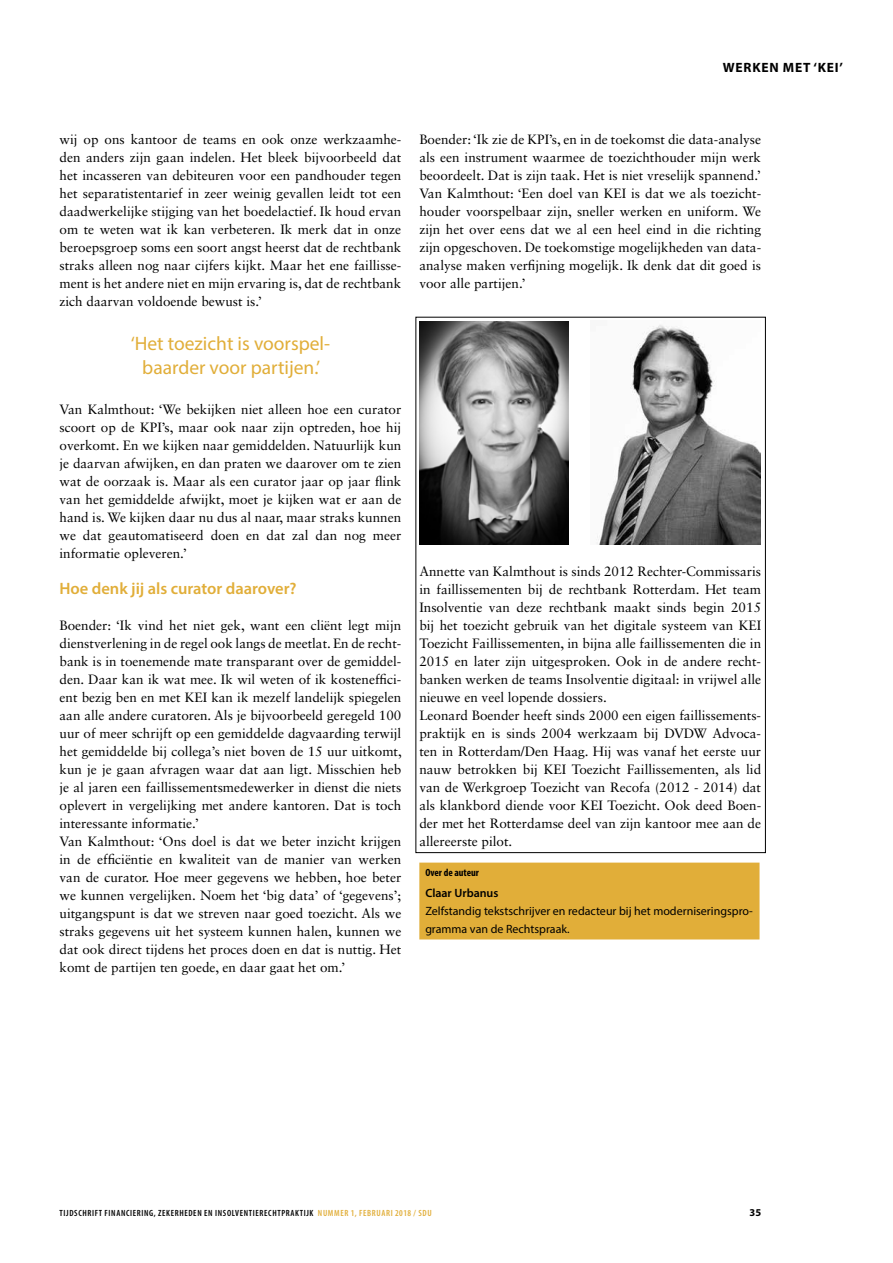
<style>
.page{position:relative;width:893px;height:1263px;background:#fff}
.page>*{position:absolute;margin:0;border:0;box-sizing:border-box;transform-origin:0 0}
.t1{font:19.5px/24px "Myriad Pro";color:#e1ae39;text-align:center}
.t2{font:600 16.5px "Myriad Pro";color:#e1ae39}
.t3{font:13.5px/18px "Sabon LT Std";color:#000;text-align:justify}
.t4{font:700 13.5px "Myriad Pro";color:#000}
.t5{font:12px/18px "Myriad Pro";color:#000}
.t6{font:600 12px "Myriad Pro";color:#000}
.t7{font:700 condensed 10.5px "Myriad Pro";color:#000}
.t8{font:700 10.5px "Myriad Pro";color:#000}
.t9{font:600 condensed 9px "Myriad Pro";letter-spacing:.07em;color:#000}
.s1{color:#e1ae39}
</style>
<div class="page">
<div style="left:419px;top:862px;width:340px;height:77px;background:#e1ae39"></div>
<img style="left:419px;top:321px;width:149px;height:223px">
<img style="left:597px;top:324px;width:163px;height:220px">
<p class="t4" style="left:723px;top:59px;width:23px">WERKEN</p>
<p class="t4" style="left:783px;top:59px;width:10px">MET</p>
<p class="t4" style="left:813px;top:59px;width:31px">‘KEI’</p>
<p class="t3" style="left:60px;top:130px;width:343px">wij op ons kantoor de teams en ook onze werkzaamhe&shy;den anders zijn gaan indelen. Het bleek bijvoorbeeld dat het incasseren van debiteuren voor een pandhouder tegen het separatistentarief in zeer weinig gevallen leidt tot een daadwerkelijke stijging van het boedelactief. Ik houd ervan om te weten wat ik kan verbeteren. Ik merk dat in onze beroepsgroep soms een soort angst heerst dat de rechtbank straks alleen nog naar cijfers kijkt. Maar het ene faillisse&shy;ment is het andere niet en mijn ervaring is, dat de rechtbank zich daarvan voldoende bewust is.’</p>
<h1 class="t1" style="left:131px;top:331px;width:201px">‘Het toezicht is voorspel&shy;baarder voor partijen.’</h1>
<p class="t3" style="left:60px;top:400px;width:343px">Van Kalmthout: ‘We bekijken niet alleen hoe een curator scoort op de KPI’s, maar ook naar zijn optreden, hoe hij overkomt. En we kijken naar gemiddelden. Natuurlijk kun je daarvan afwijken, en dan praten we daarover om te zien wat de oorzaak is. Maar als een curator jaar op jaar flink van het gemiddelde afwijkt, moet je kijken wat er aan de hand is. We kijken daar nu dus al naar, maar straks kunnen we dat geautomatiseerd doen en dat zal dan nog meer informatie opleveren.’</p>
<p class="t2" style="left:60px;top:578px;width:239px">Hoe denk jij als curator daarover?</p>
<p class="t3" style="left:60px;top:616px;width:344px;text-align:left">Boender: ‘Ik vind het niet gek, want een cliënt legt mijn dienstverlening in de regel ook langs de meetlat. En de recht&shy;bank is in toenemende mate transparant over de gemiddel&shy;den. Daar kan ik wat mee. Ik wil weten of ik kosteneffici&shy;ënt bezig ben en met KEI kan ik mezelf landelijk spiegelen aan alle andere curatoren. Als je bijvoorbeeld geregeld 100 uur of meer schrijft op een gemiddelde dagvaarding terwijl het gemiddelde bij collega’s niet boven de 15 uur uitkomt, kun je je gaan afvragen waar dat aan ligt. Misschien heb je al jaren een faillissementsmedewerker in dienst die niets oplevert in vergelijking met andere kantoren. Dat is toch interessante informatie.’<br>Van Kalmthout: ‘Ons doel is dat we beter inzicht krijgen in de efficiëntie en kwaliteit van de manier van werken van de curator. Hoe meer gegevens we hebben, hoe beter we kunnen vergelijken. Noem het ‘big data’ of ‘gegevens’; uitgangspunt is dat we streven naar goed toezicht. Als we straks gegevens uit het systeem kunnen halen, kunnen we dat ook direct tijdens het proces doen en dat is nuttig. Het komt de partijen ten goede, en daar gaat het om.’</p>
<p class="t3" style="left:419px;top:130px;width:343px">Boender: ‘Ik zie de KPI’s, en in de toekomst die data-analyse als een instrument waarmee de toezichthouder mijn werk beoordeelt. Dat is zijn taak. Het is niet vreselijk spannend.’ Van Kalmthout: ‘Een doel van KEI is dat we als toezicht&shy;houder voorspelbaar zijn, sneller werken en uniform. We zijn het over eens dat we al een heel eind in die richting zijn opgeschoven. De toekomstige mogelijkheden van data&shy;analyse maken verfijning mogelijk. Ik denk dat dit goed is voor alle partijen.’</p>
<p class="t3" style="left:419px;top:562px;width:343px;text-align:left">Annette van Kalmthout is sinds 2012 Rechter-Commissaris in faillissementen bij de rechtbank Rotterdam. Het team Insolventie van deze rechtbank maakt sinds begin 2015 bij het toezicht gebruik van het digitale systeem van KEI Toezicht Faillissementen, in bijna alle faillissementen die in 2015 en later zijn uitgesproken. Ook in de andere recht&shy;banken werken de teams Insolventie digitaal: in vrijwel alle nieuwe en veel lopende dossiers.<br>Leonard Boender heeft sinds 2000 een eigen faillissements&shy;praktijk en is sinds 2004 werkzaam bij DVDW Advoca&shy;ten in Rotterdam/Den Haag. Hij was vanaf het eerste uur nauw betrokken bij KEI Toezicht Faillissementen, als lid van de Werkgroep Toezicht van Recofa (2012 - 2014) dat als klankbord diende voor KEI Toezicht. Ook deed Boen&shy;der met het Rotterdamse deel van zijn kantoor mee aan de allereerste pilot.</p>
<p class="t7" style="left:425px;top:866px;width:55px">Over de auteur</p>
<p class="t6" style="left:425px;top:886px;width:75px">Claar Urbanus</p>
<p class="t5" style="left:425px;top:902px;width:329px">Zelfstandig tekstschrijver en redacteur bij het moderniseringspro&shy;gramma van de Rechtspraak.</p>
<p class="t9" style="left:60px;top:1207px;width:374px">TIJDSCHRIFT FINANCIERING, ZEKERHEDEN EN INSOLVENTIERECHTPRAKTIJK <span class="s1">NUMMER 1, FEBRUARI 2018 / SDU</span></p>
<p class="t8" style="left:749px;top:1205px;width:13px">35</p>
</div>
